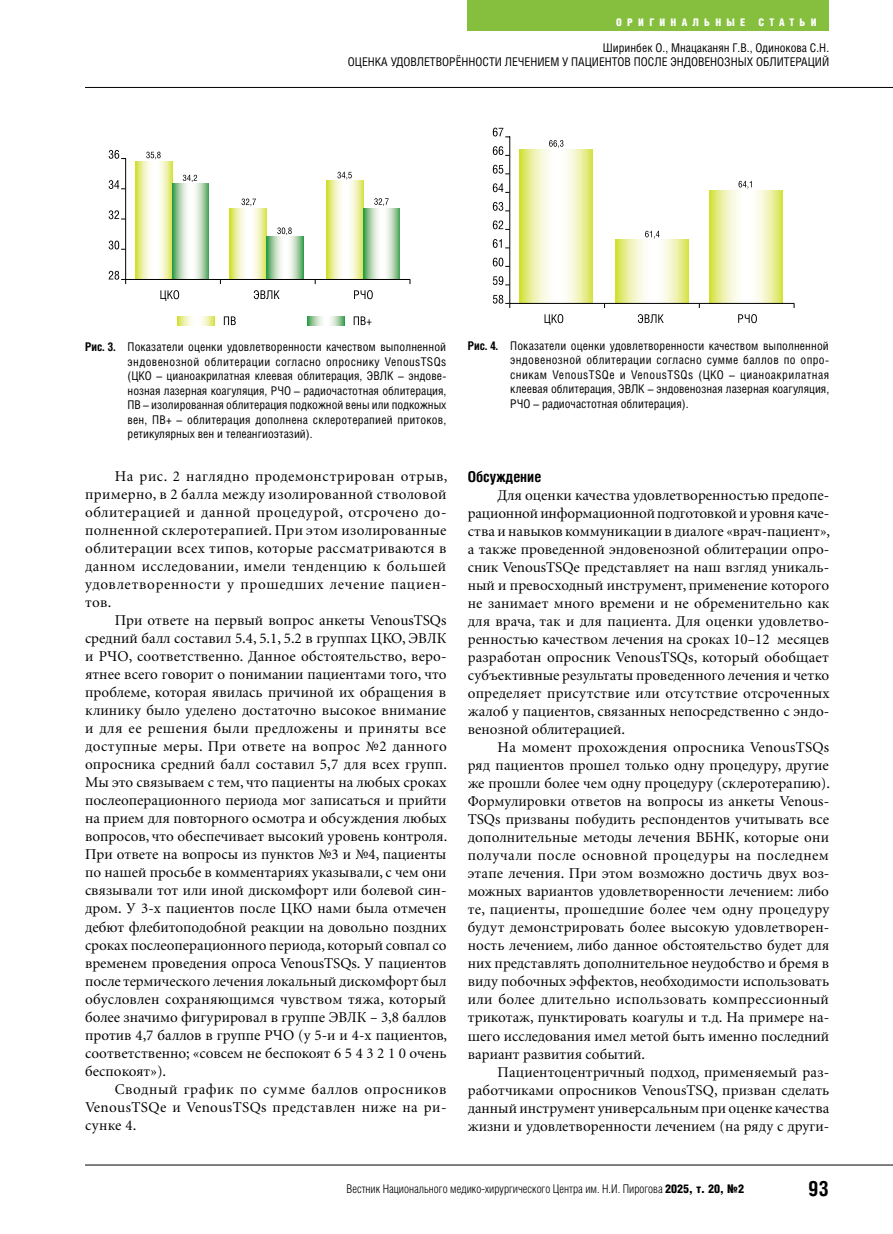
<style>
.page{position:relative;width:893px;height:1234px;background:#fff}
.page>*{position:absolute;margin:0;border:0;box-sizing:border-box;transform-origin:0 0}
.t1{font:700 21px "Helios Cond";color:#000}
.main_text{font:15px/18px "Minion Cyr";color:#000;text-align:justify}
.text_title{font:700 15px "Helios Cond";color:#000}
.ris_name{font:12px/14.4px "Helios Cond";color:#000;text-align:justify}
.t2{font:300 12px "Helios Cond";color:#000}
.t3{font:900 10.5px "Helios Cond";letter-spacing:.5em;color:#fff}
.s1{font-weight:700}
.s2{font-weight:900}
</style>
<div class="page">
<hr style="left:85px;top:1164px;width:808px;height:1px;background:#000">
<hr style="left:85px;top:87px;width:808px;height:1px;background:#000">
<div style="left:468px;top:0;width:361px;height:30px;background:#86be3d"></div>
<svg style="left:160px;top:290px;width:19px;height:11px"></svg>
<svg style="left:254px;top:290px;width:26px;height:9px"></svg>
<svg style="left:354px;top:290px;width:19px;height:9px"></svg>
<svg style="left:109px;top:150px;width:302px;height:134px"></svg>
<svg style="left:307px;top:317px;width:37px;height:8px"></svg>
<svg style="left:177px;top:317px;width:37px;height:8px"></svg>
<svg style="left:224px;top:316px;width:12px;height:9px"></svg>
<svg style="left:354px;top:316px;width:17px;height:9px"></svg>
<svg style="left:505px;top:136px;width:289px;height:168px"></svg>
<svg style="left:493px;top:128px;width:10px;height:8px"></svg>
<svg style="left:493px;top:146px;width:16px;height:10px"></svg>
<svg style="left:493px;top:183px;width:16px;height:10px"></svg>
<svg style="left:493px;top:165px;width:16px;height:9px"></svg>
<svg style="left:493px;top:202px;width:16px;height:9px"></svg>
<svg style="left:493px;top:220px;width:16px;height:10px"></svg>
<svg style="left:493px;top:239px;width:16px;height:9px"></svg>
<svg style="left:493px;top:257px;width:16px;height:10px"></svg>
<svg style="left:493px;top:276px;width:16px;height:9px"></svg>
<svg style="left:493px;top:295px;width:17px;height:13px"></svg>
<svg style="left:545px;top:314px;width:18px;height:11px"></svg>
<svg style="left:638px;top:314px;width:26px;height:9px"></svg>
<svg style="left:738px;top:314px;width:19px;height:9px"></svg>
<svg style="left:549px;top:140px;width:14px;height:8px"></svg>
<svg style="left:645px;top:231px;width:14px;height:7px"></svg>
<svg style="left:738px;top:181px;width:14px;height:7px"></svg>
<p class="t3" style="left:616px;top:16px;width:130px">ОРИГИНАЛЬНЫЕ</p>
<p class="t3" style="left:758px;top:16px;width:60px">СТАТЬИ</p>
<p class="ris_name" style="left:348px;top:40px;width:483px;text-align:right">Ширинбек О., Мнацаканян Г.В., Одинокова С.Н.<br>ОЦЕНКА УДОВЛЕТВОРЁННОСТИ ЛЕЧЕНИЕМ У ПАЦИЕНТОВ ПОСЛЕ ЭНДОВЕНОЗНЫХ ОБЛИТЕРАЦИЙ</p>
<p class="ris_name" style="left:128px;top:340px;width:320px;text-indent:-43px"><span class="s1">Рис. 3.</span> Показатели оценки удовлетворенности качеством выполненной эндовенозной облитерации согласно опроснику VenousTSQs (ЦКО – цианоакрилатная клеевая облитерация, ЭВЛК – эндове&shy;нозная лазерная коагуляция, РЧО – радиочастотная облитерация, ПВ – изолированная облитерация подкожной вены или подкожных вен, ПВ+ – облитерация дополнена склеротерапией притоков, ретикулярных вен и телеангиоэтазий).</p>
<p class="main_text" style="left:85px;top:467px;width:364px;text-indent:30px">На рис. 2 наглядно продемонстрирован отрыв, примерно, в 2 балла между изолированной стволовой облитерацией и данной процедурой, отсрочено до&shy;полненной склеротерапией. При этом изолированные облитерации всех типов, которые рассматриваются в данном исследовании, имели тенденцию к большей удовлетворенности у прошедших лечение пациен&shy;тов.</p>
<p class="main_text" style="left:85px;top:611px;width:364px;text-indent:30px">При ответе на первый вопрос анкеты VenousTSQs средний балл составил 5.4, 5.1, 5.2 в группах ЦКО, ЭВЛК и РЧО, соответственно. Данное обстоятельство, веро&shy;ятнее всего говорит о понимании пациентами того, что проблеме, которая явилась причиной их обращения в клинику было уделено достаточно высокое внимание и для ее решения были предложены и приняты все доступные меры. При ответе на вопрос №2 данного опросника средний балл составил 5,7 для всех групп.<br>Мы это связываем с тем, что пациенты на любых сроках послеоперационного периода мог записаться и прийти на прием для повторного осмотра и обсуждения любых вопросов, что обеспечивает высокий уровень контроля.<br>При ответе на вопросы из пунктов №3 и №4, пациенты по нашей просьбе в комментариях указывали, с чем они связывали тот или иной дискомфорт или болевой син&shy;дром. У 3-х пациентов после ЦКО нами была отмечен дебют флебитоподобной реакции на довольно поздних сроках послеоперационного периода, который совпал со временем проведения опроса VenousTSQs. У пациентов после термического лечения локальный дискомфорт был обусловлен сохраняющимся чувством тяжа, который более значимо фигурировал в группе ЭВЛК – 3,8 баллов против 4,7 баллов в группе РЧО (у 5-и и 4-х пациентов, соответственно; «совсем не беспокоят 6 5 4 3 2 1 0 очень беспокоят»).</p>
<p class="main_text" style="left:85px;top:1079px;width:363px;text-indent:30px">Сводный график по сумме баллов опросников VenousTSQе и VenousTSQs представлен ниже на ри&shy;сунке 4.</p>
<p class="ris_name" style="left:510px;top:338px;width:320px;text-indent:-43px"><span class="s1">Рис. 4.</span> Показатели оценки удовлетворенности качеством выполненной эндовенозной облитерации согласно сумме баллов по опро&shy;сникам VenousTSQе и VenousTSQs (ЦКО – цианоакрилатная клеевая облитерация, ЭВЛК – эндовенозная лазерная коагуляция, РЧО – радиочастотная облитерация).</p>
<p class="text_title" style="left:468px;top:467px;width:75px">Обсуждение</p>
<p class="main_text" style="left:468px;top:486px;width:364px;text-indent:30px">Для оценки качества удовлетворенностью предопе&shy;рационной информационной подготовкой и уровня каче&shy;ства и навыков коммуникации в диалоге «врач-пациент», а также проведенной эндовенозной облитерации опро&shy;сник VenousTSQе представляет на наш взгляд уникаль&shy;ный и превосходный инструмент, применение которого не занимает много времени и не обременительно как для врача, так и для пациента. Для оценки удовлетво&shy;ренностью качеством лечения на сроках 10–12 месяцев разработан опросник VenousTSQs, который обобщает субъективные результаты проведенного лечения и четко определяет присутствие или отсутствие отсроченных жалоб у пациентов, связанных непосредственно с эндо&shy;венозной облитерацией.</p>
<p class="main_text" style="left:468px;top:738px;width:364px;text-indent:30px">На момент прохождения опросника VenousTSQs ряд пациентов прошел только одну процедуру, другие же прошли более чем одну процедуру (склеротерапию).<br>Формулировки ответов на вопросы из анкеты Venous-TSQs призваны побудить респондентов учитывать все дополнительные методы лечения ВБНК, которые они получали после основной процедуры на последнем этапе лечения. При этом возможно достичь двух воз&shy;можных вариантов удовлетворенности лечением: либо те, пациенты, прошедшие более чем одну процедуру будут демонстрировать более высокую удовлетворен&shy;ность лечением, либо данное обстоятельство будет для них представлять дополнительное неудобство и бремя в виду побочных эффектов, необходимости использовать или более длительно использовать компрессионный трикотаж, пунктировать коагулы и т.д. На примере на&shy;шего исследования имел метой быть именно последний вариант развития событий.</p>
<p class="main_text" style="left:468px;top:1062px;width:363px;text-indent:30px">Пациентоцентричный подход, применяемый раз&shy;работчиками опросников VenousTSQ, призван сделать данный инструмент универсальным при оценке качества жизни и удовлетворенности лечением (на ряду с други-</p>
<p class="t2" style="left:346px;top:1181px;width:399px">Вестник Национального медико-хирургического Центра им. Н.И. Пирогова <span class="s2">2025, т. 20, №2</span></p>
<h1 class="t1" style="left:808px;top:1175px;width:22px">93</h1>
</div>
